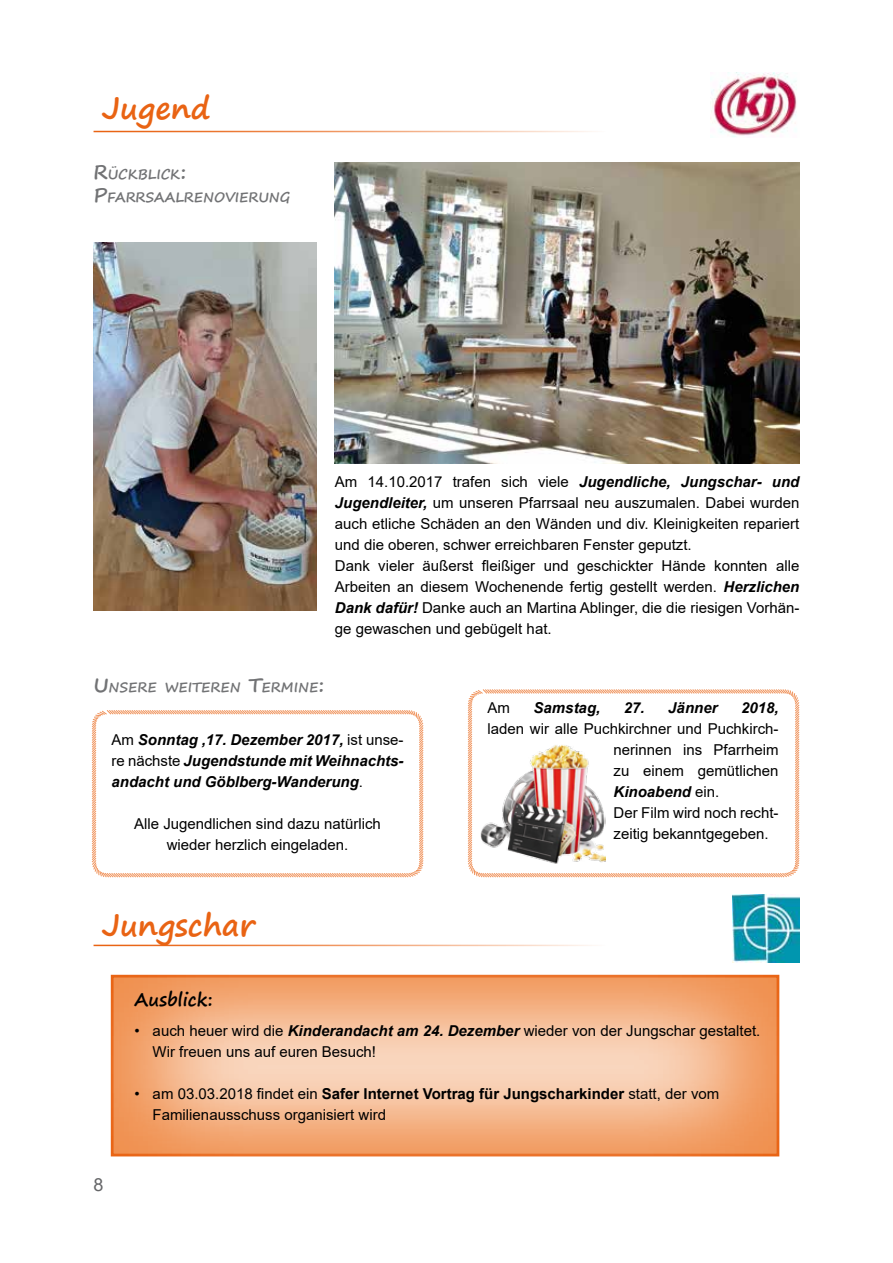
<style>
.page{position:relative;width:893px;height:1263px;background:#fff}
.page>*{position:absolute;margin:0;border:0;box-sizing:border-box;transform-origin:0 0}
.t1{font:700 30px "Segoe Print";color:#e96313}
.t2{font:700 18px "Segoe Print";color:#000}
.t3{font:18px "Arial";color:#646567}
.t4{font:15px/21px "Arial";color:#000}
.t5{font:italic 700 15px/21px "Arial";color:#000;text-align:justify}
.t6{font:700 13.65px/23.4px "Segoe Print";color:#727375}
.s1{font-size:19.5px}
.s2{font-weight:700;font-style:italic}
.s3{font-weight:400;font-style:normal}
.s4{font-weight:700}
</style>
<div class="page">
<svg style="left:110px;top:974px;width:670px;height:183px;background:#f4b488"></svg>
<img style="left:710px;top:72px;width:87px;height:65px">
<hr style="left:94px;top:131px;width:511px;height:1px;background:#e96313">
<img style="left:335px;top:162px;width:464px;height:301px">
<img style="left:94px;top:243px;width:223px;height:367px">
<svg style="left:91px;top:710px;width:333px;height:168px"></svg>
<svg style="left:467px;top:689px;width:333px;height:189px"></svg>
<hr style="left:94px;top:945px;width:511px;height:1px;background:#e96313">
<img style="left:733px;top:894px;width:66px;height:69px">
<h1 class="t1" style="left:103px;top:81px;width:110px">Jugend</h1>
<p class="t6" style="left:94px;top:162px;width:198px"><span class="s1">R</span>ÜCKBLICK<span class="s1">:<br>P</span>FARRSAALRENOVIERUNG</p>
<p class="t4" style="left:335px;top:471px;width:466px">Am 14.10.2017 trafen sich viele <span class="s2">Jugendliche, Jungschar- und Jugendleiter,</span> um unseren Pfarrsaal neu auszumalen. Dabei wurden auch etliche Schäden an den Wänden und div. Kleinigkeiten repariert und die oberen, schwer erreichbaren Fenster geputzt.<br>Dank vieler äußerst fleißiger und geschickter Hände konnten alle Arbeiten an diesem Wochenende fertig gestellt werden. <span class="s2">Herzlichen Dank dafür!</span> Danke auch an Martina Ablinger, die die riesigen Vorhän&shy;ge gewaschen und gebügelt hat.</p>
<p class="t6" style="left:94px;top:675px;width:232px"><span class="s1">U</span> NSERE WEITEREN <span class="s1">T</span>ERMINE<span class="s1">:</span></p>
<p class="t5" style="left:112px;top:730px;width:294px"><span class="s3">Am</span> Sonntag ,17. Dezember 2017, <span class="s3">ist unse&shy;re nächste</span> Jugendstunde mit Weihnachts&shy;andacht und Göblberg-Wanderung<span class="s3">.</span></p>
<p class="t4" style="left:134px;top:813px;width:248px;text-align:center">Alle Jugendlichen sind dazu natürlich wieder herzlich eingeladen.</p>
<h1 class="t1" style="left:103px;top:898px;width:154px">Jungschar</h1>
<p class="t4" style="left:488px;top:697px;width:24px">Am</p>
<p class="t5" style="left:534px;top:698px;width:68px">Samstag,</p>
<p class="t5" style="left:624px;top:698px;width:95px">27. Jänner</p>
<p class="t5" style="left:741px;top:698px;width:39px">2018,</p>
<p class="t4" style="left:614px;top:718px;width:166px;text-indent:-126px">laden wir alle Puchkirchner und Puchkirch&shy;nerinnen ins Pfarrheim zu einem gemütlichen<br><span class="s2">Kinoabend</span> ein.<br>Der Film wird noch recht&shy;zeitig bekanntgegeben.</p>
<p class="t3" style="left:94px;top:1172px;width:12px">8</p>
<p class="t2" style="left:135px;top:983px;width:80px">Ausblick:</p>
<p class="t4" style="left:153px;top:1020px;width:609px;text-indent:-18px">• auch heuer wird die <span class="s2">Kinderandacht am 24. Dezember</span> wieder von der Jungschar gestaltet.<br>Wir freuen uns auf euren Besuch!</p>
<p class="t4" style="left:153px;top:1083px;width:568px;text-indent:-18px">• am 03.03.2018 findet ein <span class="s4">Safer Internet Vortrag für Jungscharkinder</span> statt, der vom<br>Familienausschuss organisiert wird</p>
</div>
